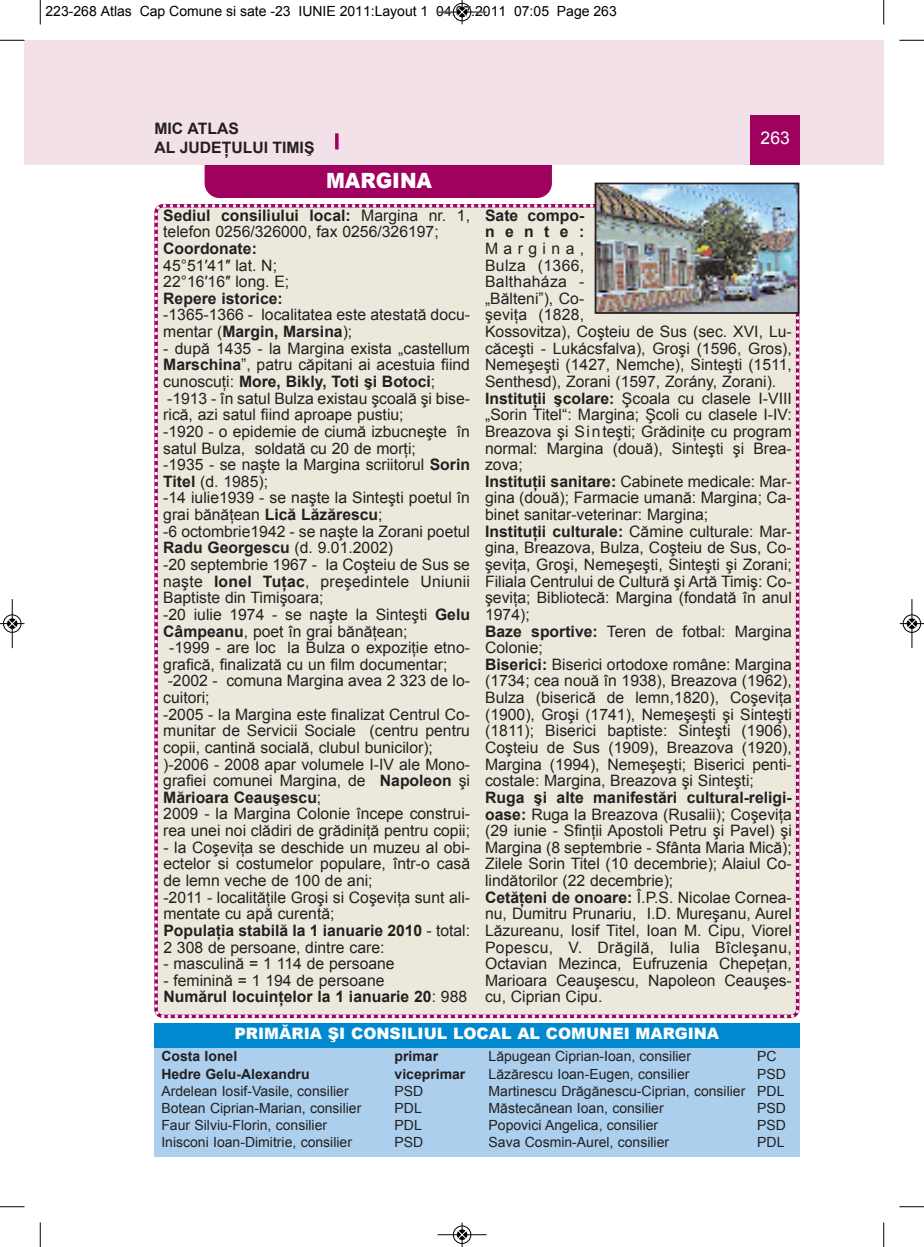
<style>
.page{position:relative;width:924px;height:1247px;background:#fff}
.page>*{position:absolute;margin:0;border:0;box-sizing:border-box;transform-origin:0 0}
.t1{font:900 21px "Arial";color:#fff;scale:.95 1}
.t2{font:17.5px "Arial";color:#fff}
.t3{font:15.75px/16.6px "Arial";color:#231f20}
.t4{font:700 15.75px/16.6px "Arial";color:#231f20}
.t5{font:900 15.75px "Arial";color:#fff}
.t6{font:14px/17.2px "Arial";color:#231f20;text-align:justify}
.t7{font:14px "Arial";color:#000}
.t8{font:700 14px "Arial";color:#231f20}
.s1{font-weight:700}
.s2{font-weight:400}
</style>
<div class="page">
<div style="left:24px;top:40px;width:16px;height:124px;background:#f3e1e9"></div>
<div style="left:205px;top:135px;width:347px;height:63px;background:#9e015e;border-radius:15px"></div>
<div style="left:40px;top:40px;width:844px;height:124px;background:#f3e1e9"></div>
<div style="left:750px;top:115px;width:50px;height:49px;background:#9e015e"></div>
<svg style="left:335px;top:133px;width:4px;height:16px"></svg>
<div style="left:154px;top:201px;width:646px;height:818px;background:#ece9dc"></div>
<svg style="left:161px;top:1014px;width:4px;height:3px"></svg>
<div style="left:154px;top:1044px;width:645px;height:112px;background:#accfed"></div>
<div style="left:154px;top:1022px;width:645px;height:25px;background:#0089cf"></div>
<img style="left:598px;top:186px;width:198px;height:125px">
<div style="left:595px;top:183px;width:204px;height:131px;border:2px solid #231f20"></div>
<svg style="left:40px;top:0;width:1px;height:24px"></svg>
<svg style="left:0;top:40px;width:24px;height:1px"></svg>
<svg style="left:883px;top:0;width:1px;height:24px"></svg>
<svg style="left:899px;top:40px;width:25px;height:1px"></svg>
<svg style="left:40px;top:1222px;width:1px;height:24px"></svg>
<svg style="left:0;top:1206px;width:24px;height:1px"></svg>
<svg style="left:883px;top:1222px;width:1px;height:24px"></svg>
<svg style="left:899px;top:1206px;width:25px;height:1px"></svg>
<hr style="left:438px;top:12px;width:48px;height:1px;background:#000">
<div style="left:453px;top:3px;width:18px;height:18px;border:1px solid #000;border-radius:50%"></div>
<svg style="left:458px;top:0;width:8px;height:24px"></svg>
<hr style="left:438px;top:1234px;width:48px;height:1px;background:#000">
<div style="left:453px;top:1225px;width:18px;height:18px;border:1px solid #000;border-radius:50%"></div>
<svg style="left:458px;top:1222px;width:8px;height:24px"></svg>
<div style="left:3px;top:614px;width:19px;height:19px;border:1px solid #fff;border-radius:50%"></div>
<hr style="left:12px;top:599px;width:1px;height:49px;background:#000">
<div style="left:3px;top:614px;width:18px;height:18px;border:1px solid #000;border-radius:50%"></div>
<svg style="left:0;top:619px;width:24px;height:9px"></svg>
<div style="left:902px;top:614px;width:19px;height:19px;border:1px solid #fff;border-radius:50%"></div>
<hr style="left:911px;top:599px;width:1px;height:49px;background:#000">
<div style="left:903px;top:614px;width:18px;height:18px;border:1px solid #000;border-radius:50%"></div>
<svg style="left:900px;top:619px;width:24px;height:9px"></svg>
<p class="t7" style="left:46px;top:3px;width:573px">223-268 Atlas Cap Comune si sate -23 IUNIE 2011:Layout 1 04.07.2011 07:05 Page 263</p>
<p class="t4" style="left:154px;top:119px;width:162px;line-height:18.9px">MIC ATLAS<br>AL JUDEŢULUI TIMIŞ</p>
<p class="t2" style="left:760px;top:128px;width:31px">263</p>
<h1 class="t1" style="left:326px;top:165px;width:113px">MARGINA</h1>
<p class="t3" style="left:163px;top:207px;width:308px"><span class="s1">Sediul consiliului local:</span> Margina nr. 1, telefon 0256/326000, fax 0256/326197;</p>
<p class="t4" style="left:163px;top:240px;width:95px">Coordonate:</p>
<p class="t3" style="left:163px;top:257px;width:128px">45°51′41″ lat. N;<br>22°16′16″ long. E;</p>
<p class="t4" style="left:163px;top:290px;width:121px">Repere istorice:</p>
<p class="t3" style="left:163px;top:306px;width:308px">-1365-1366 - localitatea este atestată docu&shy;mentar (<span class="s1">Margin, Marsina</span>);</p>
<p class="t3" style="left:163px;top:340px;width:308px">- după 1435 - la Margina exista „castellum</p>
<p class="t3" style="left:163px;top:356px;width:308px"><span class="s1">Marschina</span>”, patru căpitani ai acestuia fiind</p>
<p class="t4" style="left:163px;top:373px;width:274px"><span class="s2">cunoscuţi:</span> More, Bikly, Toti şi Botoci<span class="s2">;</span></p>
<p class="t3" style="left:167px;top:390px;width:304px">-1913 - în satul Bulza existau şcoală şi bise-</p>
<p class="t3" style="left:163px;top:406px;width:242px">rică, azi satul fiind aproape pustiu;</p>
<p class="t3" style="left:163px;top:423px;width:308px">-1920 - o epidemie de ciumă izbucneşte în</p>
<p class="t3" style="left:163px;top:439px;width:254px">satul Bulza, soldată cu 20 de morţi;</p>
<p class="t3" style="left:163px;top:456px;width:308px">-1935 - se naşte la Margina scriitorul <span class="s1">Sorin</span></p>
<p class="t3" style="left:163px;top:473px;width:106px"><span class="s1">Titel</span> (d. 1985);</p>
<p class="t3" style="left:163px;top:489px;width:308px">-14 iulie1939 - se naşte la Sinteşti poetul în</p>
<p class="t3" style="left:163px;top:506px;width:221px">grai bănăţean <span class="s1">Lică Lăzărescu</span>;</p>
<p class="t3" style="left:163px;top:523px;width:308px">-6 octombrie1942 - se naşte la Zorani poetul</p>
<p class="t4" style="left:163px;top:539px;width:231px">Radu Georgescu <span class="s2">(d. 9.01.2002)</span></p>
<p class="t3" style="left:163px;top:556px;width:308px">-20 septembrie 1967 - la Coşteiu de Sus se</p>
<p class="t3" style="left:163px;top:572px;width:308px">naşte <span class="s1">Ionel Tuţac</span>, preşedintele Uniunii</p>
<p class="t3" style="left:163px;top:589px;width:162px">Baptiste din Timişoara;</p>
<p class="t3" style="left:163px;top:606px;width:308px">-20 iulie 1974 - se naşte la Sinteşti <span class="s1">Gelu</span></p>
<p class="t3" style="left:163px;top:622px;width:246px"><span class="s1">Câmpeanu</span>, poet în grai bănăţean;</p>
<p class="t3" style="left:169px;top:639px;width:302px">-1999 - are loc la Bulza o expoziţie etno-</p>
<p class="t3" style="left:163px;top:656px;width:286px">grafică, finalizată cu un film documentar;</p>
<p class="t3" style="left:168px;top:672px;width:304px">-2002 - comuna Margina avea 2 323 de lo-</p>
<p class="t3" style="left:163px;top:689px;width:48px">cuitori;</p>
<p class="t3" style="left:163px;top:705px;width:308px">-2005 - la Margina este finalizat Centrul Co-</p>
<p class="t3" style="left:163px;top:722px;width:308px">munitar de Servicii Sociale (centru pentru</p>
<p class="t3" style="left:163px;top:739px;width:271px">copii, cantină socială, clubul bunicilor);</p>
<p class="t3" style="left:163px;top:755px;width:308px">)-2006 - 2008 apar volumele I-IV ale Mono-</p>
<p class="t3" style="left:163px;top:772px;width:308px">grafiei comunei Margina, de <span class="s1">Napoleon</span> şi</p>
<p class="t4" style="left:163px;top:789px;width:160px">Mărioara Ceauşescu<span class="s2">;</span></p>
<p class="t3" style="left:163px;top:805px;width:308px">2009 - la Margina Colonie începe construi-</p>
<p class="t3" style="left:163px;top:822px;width:308px">rea unei noi clădiri de grădiniţă pentru copii;</p>
<p class="t3" style="left:163px;top:838px;width:308px">- la Coşeviţa se deschide un muzeu al obi&shy;ectelor si costumelor populare, într-o casă de lemn veche de 100 de ani;<br>-2011 - localităţile Groşi si Coşeviţa sunt ali&shy;mentate cu apă curentă;<br><span class="s1">Populaţia stabilă la 1 ianuarie 2010</span> - total:<br>2 308 de persoane, dintre care:</p>
<p class="t3" style="left:163px;top:955px;width:233px">- masculină = 1 114 de persoane</p>
<p class="t4" style="left:163px;top:971px;width:305px"><span class="s2">- feminină = 1 194 de persoane<br></span>Numărul locuinţelor la 1 ianuarie 20<span class="s2">: 988</span></p>
<p class="t4" style="left:485px;top:207px;width:101px">Sate compo&shy;nente:</p>
<p class="t3" style="left:485px;top:240px;width:308px">Margina,<br>Bulza (1366,<br>Balthaháza -<br>„Bălteni”), Co-<br>şeviţa (1828,<br>Kossovitza), Coşteiu de Sus (sec. XVI, Lu&shy;căceşti - Lukácsfalva), Groşi (1596, Gros), Nemeşeşti (1427, Nemche), Sinteşti (1511, Senthesd), Zorani (1597, Zorány, Zorani).<br><span class="s1">Instituţii şcolare:</span> Şcoala cu clasele I-VIII „Sorin Titel“: Margina; Şcoli cu clasele I-IV:<br>Breazova şi Sinteşti; Grădiniţe cu program normal: Margina (două), Sinteşti şi Brea&shy;zova;<br><span class="s1">Instituţii sanitare:</span> Cabinete medicale: Mar&shy;gina (două); Farmacie umană: Margina; Ca&shy;binet sanitar-veterinar: Margina;<br><span class="s1">Instituţii culturale:</span> Cămine culturale: Mar&shy;gina, Breazova, Bulza, Coşteiu de Sus, Co&shy;şeviţa, Groşi, Nemeşeşti, Sinteşti şi Zorani; Filiala Centrului de Cultură şi Artă Timiş: Co&shy;şeviţa; Bibliotecă: Margina (fondată în anul 1974);<br><span class="s1">Baze sportive:</span> Teren de fotbal: Margina Colonie;<br><span class="s1">Biserici:</span> Biserici ortodoxe române: Margina (1734; cea nouă în 1938), Breazova (1962), Bulza (biserică de lemn,1820), Coşeviţa (1900), Groşi (1741), Nemeşeşti şi Sinteşti (1811); Biserici baptiste: Sinteşti (1906), Coşteiu de Sus (1909), Breazova (1920), Margina (1994), Nemeşeşti; Biserici penti&shy;costale: Margina, Breazova şi Sinteşti;</p>
<p class="t3" style="left:485px;top:789px;width:308px"><span class="s1">Ruga şi alte manifestări cultural-religi&shy;oase:</span> Ruga la Breazova (Rusalii); Coşeviţa (29 iunie - Sfinţii Apostoli Petru şi Pavel) şi Margina (8 septembrie - Sfânta Maria Mică); Zilele Sorin Titel (10 decembrie); Alaiul Co&shy;lindătorilor (22 decembrie);<br><span class="s1">Cetăţeni de onoare:</span> Î.P.S. Nicolae Cornea&shy;nu, Dumitru Prunariu, I.D. Mureşanu, Aurel Lăzureanu, Iosif Titel, Ioan M. Cipu, Viorel Popescu, V. Drăgilă, Iulia Bîcleşanu, Octavian Mezinca, Eufruzenia Chepeţan, Marioara Ceauşescu, Napoleon Ceauşes&shy;cu, Ciprian Cipu.</p>
<p class="t5" style="left:234px;top:1021px;width:486px">PRIMĂRIA ŞI CONSILIUL LOCAL AL COMUNEI MARGINA</p>
<p class="t8" style="left:161px;top:1048px;width:77px">Costa Ionel</p>
<p class="t8" style="left:394px;top:1048px;width:45px">primar</p>
<p class="t8" style="left:161px;top:1065px;width:150px">Hedre Gelu-Alexandru</p>
<p class="t8" style="left:394px;top:1065px;width:72px">viceprimar</p>
<p class="t6" style="left:161px;top:1082px;width:189px">Ardelean Iosif-Vasile, consilier</p>
<p class="t6" style="left:394px;top:1082px;width:30px">PSD</p>
<p class="t6" style="left:161px;top:1099px;width:201px">Botean Ciprian-Marian, consilier</p>
<p class="t6" style="left:395px;top:1099px;width:29px">PDL</p>
<p class="t6" style="left:161px;top:1116px;width:167px">Faur Silviu-Florin, consilier</p>
<p class="t6" style="left:395px;top:1116px;width:29px">PDL</p>
<p class="t6" style="left:161px;top:1133px;width:192px">Inisconi Ioan-Dimitrie, consilier</p>
<p class="t6" style="left:395px;top:1133px;width:30px">PSD</p>
<p class="t6" style="left:489px;top:1047px;width:204px">Lăpugean Ciprian-Ioan, consilier</p>
<p class="t6" style="left:757px;top:1047px;width:21px">PC</p>
<p class="t6" style="left:489px;top:1064px;width:202px">Lăzărescu Ioan-Eugen, consilier</p>
<p class="t6" style="left:489px;top:1064px;width:299px;text-indent:269px">PSD Martinescu Drăgănescu-Ciprian, consilier PDL Măstecănean Ioan, consilier</p>
<p class="t6" style="left:757px;top:1099px;width:30px">PSD</p>
<p class="t6" style="left:489px;top:1116px;width:171px">Popovici Angelica, consilier</p>
<p class="t6" style="left:757px;top:1116px;width:30px">PSD</p>
<p class="t6" style="left:489px;top:1133px;width:182px">Sava Cosmin-Aurel, consilier</p>
<p class="t6" style="left:757px;top:1133px;width:29px">PDL</p>
</div>
